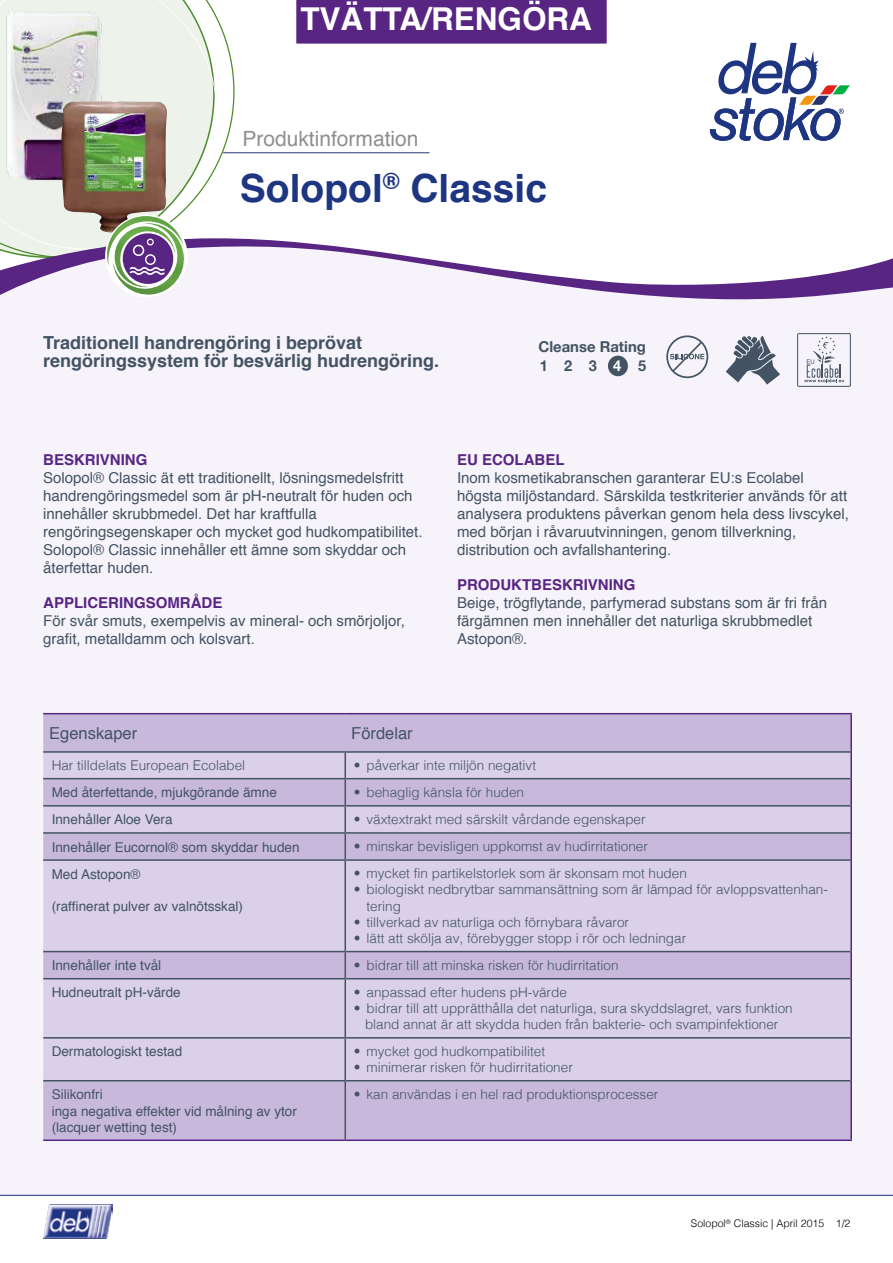
<style>
.page{position:relative;width:893px;height:1263px;background:#fff}
.page>*{position:absolute;margin:0;border:0;box-sizing:border-box;transform-origin:0 0}
.t1{font:700 39px "Helvetica";color:#1e3582}
.t2{font:700 31.5px "Helvetica";color:#fff}
.t3{font:21px "Helvetica";color:#8e9090}
.t4{font:700 18px/18px "Helvetica";color:#435363}
.t5{font:16.5px "Helvetica";color:#435363}
.t6{font:15px/18px "Helvetica";color:#435363}
.t7{font:700 15px "Helvetica";color:#582583}
.t8{font:700 15px "Helvetica Neue";color:#435363}
.t9{font:700 15px "Helvetica Neue";color:#fff}
.t10{font:300 13.5px/16.2px "Helvetica";color:#435363}
.t11{font:13.5px/16.2px "Helvetica";color:#435363}
.t12{font:300 10.5px "Helvetica";color:#000}
</style>
<div class="page">
<div style="left:0;top:60px;width:893px;height:1136px;background:#f6f3fa"></div>
<hr style="left:0;top:1195px;width:893px;height:1px;background:#1e3582">
<img style="left:43px;top:1204px;width:70px;height:34px">
<div style="left:250px;top:42px;width:643px;height:193px;background:#fff"></div>
<svg style="left:0;top:0;width:250px;height:235px;fill:#edf3ea"></svg>
<hr style="left:223px;top:152px;width:206px;height:1px;background:#283371">
<svg style="left:0;top:235px;width:893px;height:65px"></svg>
<svg style="left:710px;top:43px;width:140px;height:98px"></svg>
<div style="left:296px;top:0;width:311px;height:44px;background:#582583"></div>
<div style="left:43px;top:714px;width:807px;height:425px;background:#c8b9dc"></div>
<svg style="left:43px;top:753px;width:807px;height:327px;background:#d4c9e3"></svg>
<hr style="left:43px;top:751px;width:302px;height:2px;background:#435363">
<hr style="left:43px;top:778px;width:302px;height:1px;background:#435363">
<hr style="left:43px;top:805px;width:302px;height:1px;background:#435363">
<hr style="left:43px;top:832px;width:302px;height:2px;background:#435363">
<hr style="left:43px;top:859px;width:302px;height:2px;background:#435363">
<hr style="left:43px;top:951px;width:302px;height:1px;background:#435363">
<hr style="left:43px;top:978px;width:302px;height:1px;background:#435363">
<hr style="left:43px;top:1037px;width:302px;height:1px;background:#435363">
<hr style="left:43px;top:1080px;width:302px;height:1px;background:#435363">
<hr style="left:344px;top:753px;width:2px;height:25px;background:#435363">
<hr style="left:344px;top:779px;width:2px;height:26px;background:#435363">
<hr style="left:344px;top:806px;width:2px;height:26px;background:#435363">
<hr style="left:344px;top:834px;width:2px;height:25px;background:#435363">
<hr style="left:344px;top:861px;width:2px;height:90px;background:#435363">
<hr style="left:344px;top:952px;width:2px;height:26px;background:#435363">
<hr style="left:344px;top:979px;width:2px;height:58px;background:#435363">
<hr style="left:344px;top:1038px;width:2px;height:42px;background:#435363">
<hr style="left:345px;top:751px;width:505px;height:2px;background:#435363">
<hr style="left:345px;top:778px;width:505px;height:1px;background:#435363">
<hr style="left:345px;top:805px;width:505px;height:1px;background:#435363">
<hr style="left:345px;top:832px;width:505px;height:2px;background:#435363">
<hr style="left:345px;top:859px;width:505px;height:2px;background:#435363">
<hr style="left:345px;top:951px;width:505px;height:1px;background:#435363">
<hr style="left:345px;top:978px;width:505px;height:1px;background:#435363">
<hr style="left:345px;top:1037px;width:505px;height:1px;background:#435363">
<hr style="left:345px;top:1080px;width:505px;height:1px;background:#435363">
<hr style="left:344px;top:1081px;width:2px;height:58px;background:#435363">
<hr style="left:43px;top:713px;width:302px;height:1px;background:#582583">
<hr style="left:345px;top:713px;width:507px;height:1px;background:#582583">
<hr style="left:850px;top:714px;width:2px;height:38px;background:#582583">
<hr style="left:850px;top:752px;width:2px;height:27px;background:#582583">
<hr style="left:850px;top:779px;width:2px;height:27px;background:#582583">
<hr style="left:850px;top:806px;width:2px;height:27px;background:#582583">
<hr style="left:850px;top:833px;width:2px;height:27px;background:#582583">
<hr style="left:850px;top:860px;width:2px;height:91px;background:#582583">
<hr style="left:850px;top:951px;width:2px;height:28px;background:#582583">
<hr style="left:850px;top:979px;width:2px;height:59px;background:#582583">
<hr style="left:850px;top:1038px;width:2px;height:43px;background:#582583">
<hr style="left:43px;top:1139px;width:302px;height:2px;background:#582583">
<hr style="left:850px;top:1081px;width:2px;height:58px;background:#582583">
<hr style="left:345px;top:1139px;width:507px;height:2px;background:#582583">
<svg style="left:797px;top:333px;width:54px;height:54px"></svg>
<img style="left:0;top:0;width:111px;height:191px">
<img style="left:61px;top:101px;width:106px;height:132px">
<svg style="left:726px;top:336px;width:54px;height:49px"></svg>
<svg style="left:666px;top:335px;width:42px;height:43px"></svg>
<div style="left:608px;top:356px;width:20px;height:20px;background:#435363;border-radius:50%"></div>
<div style="left:105px;top:215px;width:83px;height:82px;background:#fff;border-radius:50%"></div>
<img style="left:113px;top:222px;width:72px;height:74px">
<img style="left:113px;top:267px;width:62px;height:22px">
<img style="left:105px;top:216px;width:78px;height:51px">
<h2 class="t2" style="left:300px;top:-7px;width:293px">TVÄTTA/RENGÖRA</h2>
<h3 class="t3" style="left:242px;top:122px;width:178px">Produktinformation</h3>
<h1 class="t1" style="left:240px;top:157px;width:309px">Solopol<sup>®</sup> Classic</h1>
<h3 class="t4" style="left:43px;top:334px;width:398px">Traditionell handrengöring i beprövat rengöringssystem för besvärlig hudrengöring.</h3>
<p class="t8" style="left:538px;top:335px;width:109px">Cleanse Rating</p>
<p class="t8" style="left:540px;top:354px;width:10px">1</p>
<p class="t8" style="left:564px;top:354px;width:34px">2 3</p>
<p class="t9" style="left:613px;top:354px;width:10px">4</p>
<p class="t8" style="left:638px;top:354px;width:10px">5</p>
<p class="t7" style="left:43px;top:447px;width:106px">BESKRIVNING</p>
<p class="t6" style="left:43px;top:469px;width:381px">Solopol® Classic ät ett traditionellt, lösningsmedelsfritt handrengöringsmedel som är pH-neutralt för huden och innehåller skrubbmedel. Det har kraftfulla rengöringsegenskaper och mycket god hudkompatibilitet.<br>Solopol® Classic innehåller ett ämne som skyddar och återfettar huden.</p>
<p class="t7" style="left:43px;top:591px;width:181px">APPLICERINGSOMRÅDE</p>
<p class="t6" style="left:43px;top:612px;width:363px">För svår smuts, exempelvis av mineral- och smörjoljor, grafit, metalldamm och kolsvart.</p>
<p class="t7" style="left:457px;top:447px;width:109px">EU ECOLABEL</p>
<p class="t6" style="left:457px;top:469px;width:393px">Inom kosmetikabranschen garanterar EU:s Ecolabel högsta miljöstandard. Särskilda testkriterier används för att analysera produktens påverkan genom hela dess livscykel, med början i råvaruutvinningen, genom tillverkning, distribution och avfallshantering.</p>
<p class="t7" style="left:457px;top:573px;width:180px">PRODUKTBESKRIVNING</p>
<p class="t6" style="left:457px;top:594px;width:372px">Beige, trögflytande, parfymerad substans som är fri från färgämnen men innehåller det naturliga skrubbmedlet<br>Astopon®.</p>
<p class="t5" style="left:49px;top:720px;width:90px">Egenskaper</p>
<p class="t5" style="left:351px;top:720px;width:63px">Fördelar</p>
<p class="t10" style="left:52px;top:756px;width:195px">Har tilldelats European Ecolabel</p>
<p class="t10" style="left:354px;top:756px;width:184px">• påverkar inte miljön negativt</p>
<p class="t11" style="left:52px;top:785px;width:227px">Med återfettande, mjukgörande ämne</p>
<p class="t10" style="left:354px;top:783px;width:172px">• behaglig känsla för huden</p>
<p class="t11" style="left:52px;top:812px;width:122px">Innehåller Aloe Vera</p>
<p class="t10" style="left:354px;top:810px;width:293px">• växtextrakt med särskilt vårdande egenskaper</p>
<p class="t11" style="left:52px;top:839px;width:249px">Innehåller Eucornol® som skyddar huden</p>
<p class="t10" style="left:354px;top:837px;width:296px">• minskar bevisligen uppkomst av hudirritationer</p>
<p class="t11" style="left:52px;top:866px;width:90px">Med Astopon®</p>
<p class="t11" style="left:52px;top:899px;width:193px">(raffinerat pulver av valnötsskal)</p>
<p class="t10" style="left:354px;top:864px;width:335px">• mycket fin partikelstorlek som är skonsam mot huden</p>
<p class="t10" style="left:366px;top:881px;width:463px;text-indent:-13px">• biologiskt nedbrytbar sammansättning som är lämpad för avloppsvattenhan&shy;tering</p>
<p class="t10" style="left:354px;top:913px;width:277px">• tillverkad av naturliga och förnybara råvaror</p>
<p class="t10" style="left:354px;top:929px;width:334px">• lätt att skölja av, förebygger stopp i rör och ledningar</p>
<p class="t11" style="left:52px;top:958px;width:111px">Innehåller inte tvål</p>
<p class="t10" style="left:354px;top:956px;width:266px">• bidrar till att minska risken för hudirritation</p>
<p class="t11" style="left:52px;top:985px;width:131px">Hudneutralt pH-värde</p>
<p class="t10" style="left:354px;top:983px;width:215px">• anpassad efter hudens pH-värde</p>
<p class="t10" style="left:354px;top:999px;width:440px;text-align:center">• bidrar till att upprätthålla det naturliga, sura skyddslagret, vars funktion bland annat är att skydda huden från bakterie- och svampinfektioner</p>
<p class="t11" style="left:52px;top:1044px;width:132px">Dermatologiskt testad</p>
<p class="t10" style="left:354px;top:1042px;width:193px">• mycket god hudkompatibilitet</p>
<p class="t10" style="left:354px;top:1058px;width:221px">• minimerar risken för hudirritationer</p>
<p class="t11" style="left:52px;top:1087px;width:247px">Silikonfri<br>inga negativa effekter vid målning av ytor (lacquer wetting test)</p>
<p class="t10" style="left:354px;top:1085px;width:306px">• kan användas i en hel rad produktionsprocesser</p>
<p class="t12" style="left:691px;top:1215px;width:161px">Solopol<sup>®</sup> Classic | April 2015 1/2</p>
</div>
